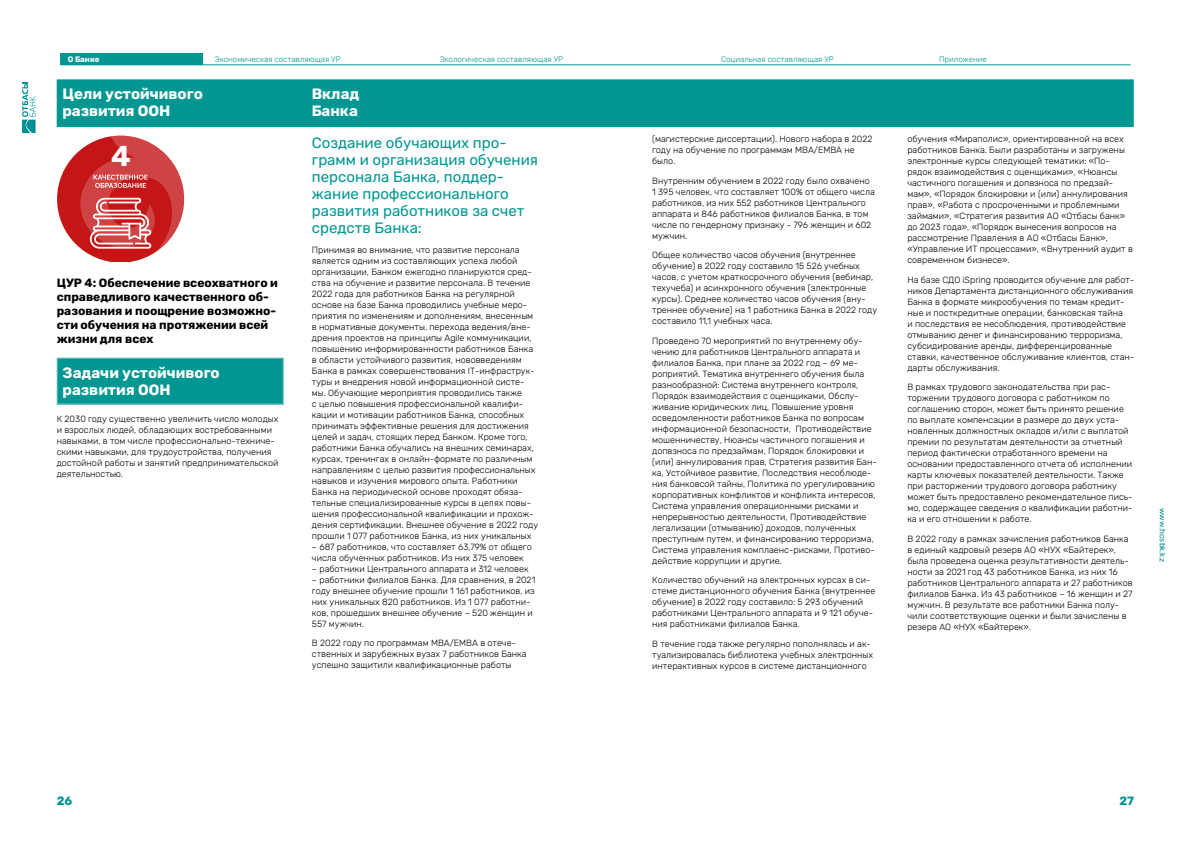
<style>
.page{position:relative;width:1191px;height:842px;background:#fff}
.page>*{position:absolute;margin:0;border:0;box-sizing:border-box;transform-origin:0 0}
.t1{font:700 28.8px "Rubik";color:#fff}
.t2{font:15px/17px "Rubik";color:#009793}
.t3{font:700 15px/17px "Rubik";color:#fff}
.t4{font:700 12px/14px "Rubik";color:#000}
.t5{font:700 12px "Rubik";color:#009093}
.t6{font:700 12px "Rubik";color:#009092}
.t7{font:300 9px/11px "Rubik";color:#000}
.t8{font:8px "Rubik";color:#009093}
.t9{font:300 7.9px "Rubik";color:#009793}
.t10{font:700 7.9px "Rubik";color:#fff}
</style>
<div class="page">
<svg style="left:22px;top:82px;width:14px;height:51px"></svg>
<div style="left:60px;top:53px;width:143px;height:12px;background:#009793"></div>
<hr style="left:60px;top:65px;width:1070px;height:1px;background:#029793">
<div style="left:57px;top:79px;width:1076px;height:48px;background:#009793"></div>
<div style="left:57px;top:358px;width:226px;height:46px;background:#009793"></div>
<hr style="left:57px;top:358px;width:226px;height:1px;background:#a4d7de">
<hr style="left:57px;top:358px;width:1px;height:46px;background:#a4d7de">
<hr style="left:283px;top:358px;width:1px;height:46px;background:#a4d7de">
<hr style="left:57px;top:404px;width:226px;height:1px;background:#a4d7de">
<svg style="left:57px;top:136px;width:127px;height:125px"></svg>
<p class="t10" style="left:68px;top:55px;width:33px">О Банке</p>
<p class="t9" style="left:215px;top:55px;width:127px">Экономическая составляющая УР</p>
<p class="t9" style="left:440px;top:55px;width:125px">Экологическая составляющая УР</p>
<p class="t9" style="left:721px;top:55px;width:114px">Социальная составляющая УР</p>
<p class="t9" style="left:939px;top:55px;width:49px">Приложение</p>
<h2 class="t3" style="left:62px;top:86px;width:142px">Цели устойчивого развития ООН</h2>
<h2 class="t3" style="left:312px;top:86px;width:49px">Вклад<br>Банка</h2>
<h1 class="t1" style="left:111px;top:139px;width:21px">4</h1>
<h3 class="t4" style="left:57px;top:276px;width:223px">ЦУР 4: Обеспечение всеохватного и справедливого качественного об&shy;разования и поощрение возможно&shy;сти обучения на протяжении всей жизни для всех</h3>
<h2 class="t3" style="left:63px;top:364px;width:159px">Задачи устойчивого развития ООН</h2>
<p class="t7" style="left:57px;top:413px;width:223px">К 2030 году существенно увеличить число молодых и взрослых людей, обладающих востребованными навыками, в том числе профессионально-техниче&shy;скими навыками, для трудоустройства, получения достойной работы и занятий предпринимательской деятельностью.</p>
<h2 class="t2" style="left:312px;top:135px;width:228px">Создание обучающих про&shy;грамм и организация обучения персонала Банка, поддер&shy;жание профессионального развития работников за счет средств Банка:</h2>
<p class="t7" style="left:312px;top:244px;width:228px">Принимая во внимание, что развитие персонала является одним из составляющих успеха любой организации, Банком ежегодно планируются сред&shy;ства на обучение и развитие персонала. В течение 2022 года для работников Банка на регулярной основе на базе Банка проводились учебные меро&shy;приятия по изменениям и дополнениям, внесенным в нормативные документы, перехода ведения/вне&shy;дрения проектов на принципы Agile коммуникации, повышению информированности работников Банка в области устойчивого развития, нововведениям Банка в рамках совершенствования IT-инфраструк&shy;туры и внедрения новой информационной систе&shy;мы. Обучающие мероприятия проводились также<br>с целью повышения профессиональной квалифи&shy;кации и мотивации работников Банка, способных принимать эффективные решения для достижения целей и задач, стоящих перед Банком. Кроме того, работники Банка обучались на внешних семинарах, курсах, тренингах в онлайн-формате по различным направлениям с целью развития профессиональных навыков и изучения мирового опыта. Работники Банка на периодической основе проходят обяза&shy;тельные специализированные курсы в целях повы&shy;шения профессиональной квалификации и прохож&shy;дения сертификации. Внешнее обучение в 2022 году прошли 1 077 работников Банка, из них уникальных</p>
<p class="t7" style="left:312px;top:541px;width:221px">– 687 работников, что составляет 63,79% от общего числа обученных работников. Из них 375 человек</p>
<p class="t7" style="left:312px;top:563px;width:218px">– работники Центрального аппарата и 312 человек</p>
<p class="t7" style="left:312px;top:574px;width:225px">– работники филиалов Банка. Для сравнения, в 2021 году внешнее обучение прошли 1 161 работников, из них уникальных 820 работников. Из 1 077 работни&shy;ков, прошедших внешнее обучение – 520 женщин и 557 мужчин.</p>
<p class="t7" style="left:312px;top:638px;width:216px">В 2022 году по программам МВА/ЕМВА в отече&shy;ственных и зарубежных вузах 7 работников Банка успешно защитили квалификационные работы</p>
<p class="t7" style="left:652px;top:134px;width:222px">(магистерские диссертации). Нового набора в 2022 году на обучение по программам МВА/ЕМВА не было.</p>
<p class="t7" style="left:652px;top:176px;width:224px">Внутренним обучением в 2022 году было охвачено 1 395 человек, что составляет 100% от общего числа работников, из них 552 работников Центрального аппарата и 846 работников филиалов Банка, в том числе по гендерному признаку - 796 женщин и 602 мужчин.</p>
<p class="t7" style="left:652px;top:250px;width:226px">Общее количество часов обучения (внутреннее обучение) в 2022 году составило 15 526 учебных часов, с учетом краткосрочного обучения (вебинар, техучеба) и асинхронного обучения (электронные курсы). Среднее количество часов обучения (вну&shy;треннее обучение) на 1 работника Банка в 2022 году составило 11,1 учебных часа.</p>
<p class="t7" style="left:652px;top:336px;width:226px">Проведено 70 мероприятий по внутреннему обу&shy;чению для работников Центрального аппарата и филиалов Банка, при плане за 2022 год – 69 ме&shy;роприятий. Тематика внутреннего обучения была разнообразной: Система внутреннего контроля, Порядок взаимодействия с оценщиками, Обслу&shy;живание юридических лиц, Повышение уровня осведомленности работников Банка по вопросам информационной безопасности, Противодействие мошенничеству, Нюансы частичного погашения и допвзноса по предзаймам, Порядок блокировки и (или) аннулирования прав, Стратегия развития Бан&shy;ка, Устойчивое развитие, Последствия несоблюде&shy;ния банковсой тайны, Политика по урегулированию корпоративных конфликтов и конфликта интересов, Система управления операционными рисками и непрерывностью деятельности, Противодействие легализации (отмыванию) доходов, полученных преступным путем, и финансированию терроризма, Система управления комплаенс-рисками, Противо&shy;действие коррупции и другие.</p>
<p class="t7" style="left:652px;top:575px;width:224px">Количество обучений на электронных курсах в си&shy;стеме дистанционного обучения Банка (внутреннее обучение) в 2022 году составило: 5 293 обучений работниками Центрального аппарата и 9 121 обуче&shy;ния работниками филиалов Банка.</p>
<p class="t7" style="left:652px;top:638px;width:222px">В течение года также регулярно пополнялась и ак&shy;туализировалась библиотека учебных электронных интерактивных курсов в системе дистанционного</p>
<p class="t7" style="left:907px;top:134px;width:227px">обучения «Мираполис», ориентированной на всех работников Банка. Были разработаны и загружены электронные курсы следующей тематики: «По&shy;рядок взаимодействия с оценщиками», «Нюансы частичного погашения и допвзноса по предзай&shy;мам», «Порядок блокировки и (или) аннулирования прав», «Работа с просроченными и проблемными займами», «Стратегия развития АО «Отбасы банк» до 2023 года», «Порядок вынесения вопросов на рассмотрение Правления в АО «Отбасы Банк», «Управление ИТ процессами», «Внутренний аудит в современном бизнесе».</p>
<p class="t7" style="left:907px;top:274px;width:228px">На базе СДО iSpring проводится обучение для работ&shy;ников Департамента дистанционного обслуживания Банка в формате микрообучения по темам кредит&shy;ные и посткредитные операции, банковская тайна<br>и последствия ее несоблюдения, противодействие отмыванию денег и финансированию терроризма, субсидирование аренды, дифференцированные ставки, качественное обслуживание клиентов, стан&shy;дарты обслуживания.</p>
<p class="t7" style="left:907px;top:382px;width:227px">В рамках трудового законодательства при рас&shy;торжении трудового договора с работником по соглашению сторон, может быть принято решение по выплате компенсации в размере до двух уста&shy;новленных должностных окладов и/или с выплатой премии по результатам деятельности за отчетный период фактически отработанного времени на основании предоставленного отчета об исполнении карты ключевых показателей деятельности. Также при расторжении трудового договора работнику может быть предоставлено рекомендательное пись&shy;мо, содержащее сведения о квалификации работни&shy;ка и его отношении к работе.</p>
<p class="t7" style="left:907px;top:533px;width:227px">В 2022 году в рамках зачисления работников Банка в единый кадровый резерв АО «НУХ «Байтерек», была проведена оценка результативности деятель&shy;ности за 2021 год 43 работников Банка, из них 16 работников Центрального аппарата и 27 работников филиалов Банка. Из 43 работников – 16 женщин и 27 мужчин. В результате все работники Банка полу&shy;чили соответствующие оценки и были зачислены в резерв АО «НУХ «Байтерек».</p>
<p class="t8" style="left:1167px;top:508px;width:55px;rotate:90deg">www.hcsbk.kz</p>
<h3 class="t5" style="left:57px;top:793px;width:17px">26</h3>
<h3 class="t6" style="left:1119px;top:793px;width:16px">27</h3>
</div>
